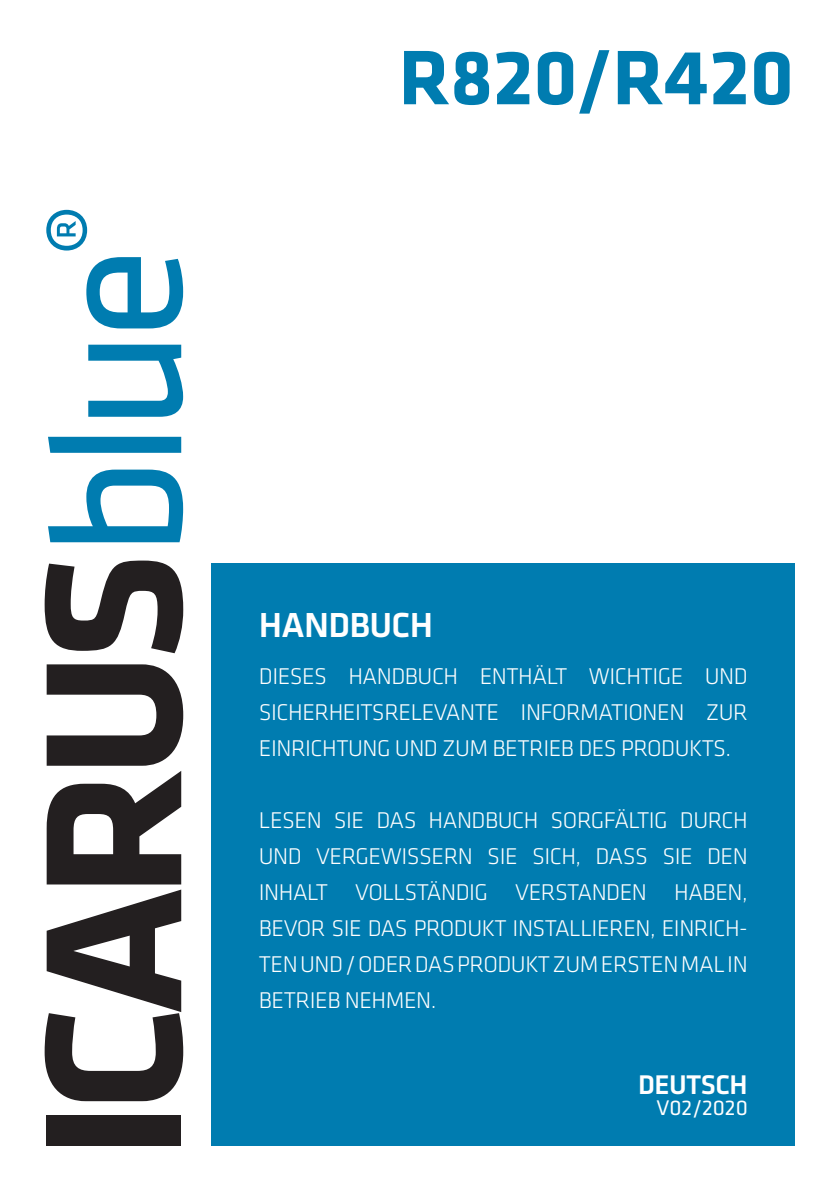
<style>
.page{position:relative;width:840px;height:1191px;background:#fff}
.page>*{position:absolute;margin:0;border:0;box-sizing:border-box;transform-origin:0 0}
.t1{font:700 80px "Klavika Basic";color:#007cb0}
.t2{font:500 36px "Klavika Basic";letter-spacing:-.02em;color:#fff}
.t3{font:500 28px "Klavika Basic";letter-spacing:-.02em;color:#fff}
.t4{font:300 23.6px/36px "Klavika Basic";letter-spacing:-.02em;color:#fff;text-align:justify}
.t5{font:22px "Klavika Basic";color:#fff}
</style>
<div class="page">
<div style="left:47px;top:1115px;width:134px;height:30px;background:#231f20"></div>
<svg style="left:45px;top:771px;width:138px;height:330px"></svg>
<svg style="left:47px;top:664px;width:136px;height:101px"></svg>
<svg style="left:45px;top:560px;width:138px;height:93px"></svg>
<svg style="left:48px;top:469px;width:135px;height:73px"></svg>
<svg style="left:48px;top:437px;width:133px;height:16px;background:#057eb1"></svg>
<svg style="left:88px;top:345px;width:95px;height:72px"></svg>
<svg style="left:86px;top:257px;width:97px;height:71px"></svg>
<svg style="left:46px;top:210px;width:41px;height:40px"></svg>
<div style="left:211px;top:563px;width:583px;height:582px;background:#007cb0"></div>
<h1 class="t1" style="left:398px;top:20px;width:396px">R820/R420</h1>
<h2 class="t2" style="left:259px;top:601px;width:176px">HANDBUCH</h2>
<p class="t4" style="left:259px;top:658px;width:490px">DIESES HANDBUCH ENTHÄLT WICHTIGE UND SICHERHEITSRELEVANTE INFORMATIONEN ZUR EINRICHTUNG UND ZUM BETRIEB DES PRODUKTS.</p>
<p class="t4" style="left:259px;top:802px;width:490px">LESEN SIE DAS HANDBUCH SORGFÄLTIG DURCH UND VERGEWISSERN SIE SICH, DASS SIE DEN INHALT VOLLSTÄNDIG VERSTANDEN HABEN, BEVOR SIE DAS PRODUKT INSTALLIEREN, EINRICH-TEN UND / ODER DAS PRODUKT ZUM ERSTEN MAL IN BETRIEB NEHMEN.</p>
<p class="t3" style="left:638px;top:1066px;width:111px">DEUTSCH</p>
<p class="t5" style="left:656px;top:1093px;width:93px">V02/2020</p>
</div>
